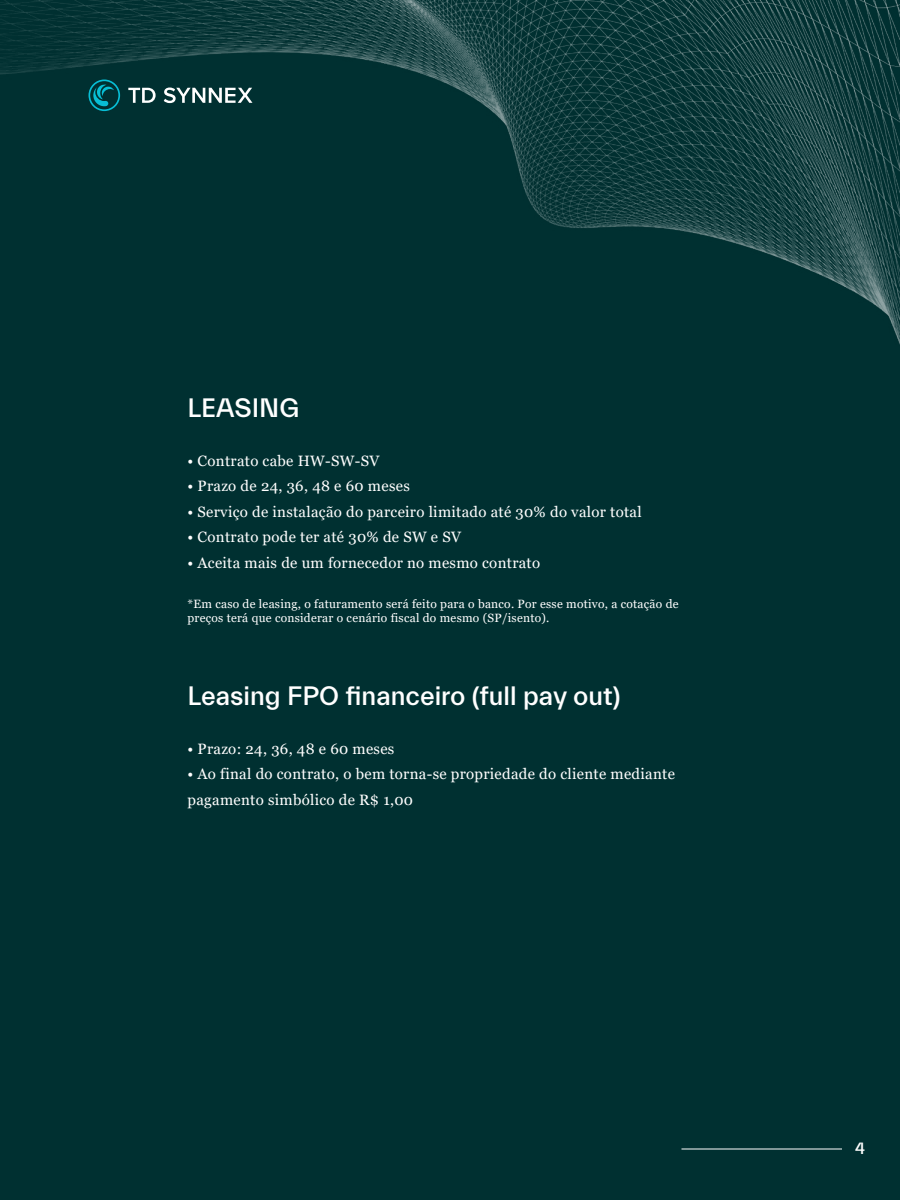
<style>
.page{position:relative;width:900px;height:1200px;background:#003031}
.page>*{position:absolute;margin:0;border:0;box-sizing:border-box;transform-origin:0 0}
.t1{font:500 27px "Everett";color:#fff}
.t2{font:500 16.5px "Everett";color:#fff}
.t3{font:15px/25.5px "Georgia";letter-spacing:.02em;color:#fff}
.t4{font:12px/14.4px "Georgia";letter-spacing:.02em;color:#fff}
</style>
<div class="page">
<img style="left:0;top:0;width:900px;height:344px">
<svg style="left:88px;top:80px;width:32px;height:31px"></svg>
<svg style="left:128px;top:88px;width:28px;height:15px"></svg>
<svg style="left:164px;top:88px;width:88px;height:15px"></svg>
<hr style="left:681px;top:1149px;width:161px;height:1px;background:#fff">
<h1 class="t1" style="left:188px;top:393px;width:113px">LEASING</h1>
<p class="t3" style="left:188px;top:448px;width:193px">• Contrato cabe HW-SW-SV</p>
<p class="t3" style="left:188px;top:474px;width:224px">• Prazo de 24, 36, 48 e 60 meses</p>
<p class="t3" style="left:188px;top:499px;width:456px">• Serviço de instalação do parceiro limitado até 30% do valor total</p>
<p class="t3" style="left:188px;top:525px;width:275px">• Contrato pode ter até 30% de SW e SV</p>
<p class="t3" style="left:188px;top:550px;width:354px">• Aceita mais de um fornecedor no mesmo contrato</p>
<p class="t4" style="left:188px;top:597px;width:493px">*Em caso de leasing, o faturamento será feito para o banco. Por esse motivo, a cotação de preços terá que considerar o cenário fiscal do mesmo (SP/isento).</p>
<h1 class="t1" style="left:188px;top:682px;width:435px">Leasing FPO financeiro (full pay out)</h1>
<p class="t3" style="left:188px;top:736px;width:208px">• Prazo: 24, 36, 48 e 60 meses</p>
<p class="t3" style="left:188px;top:762px;width:489px">• Ao final do contrato, o bem torna-se propriedade do cliente mediante pagamento simbólico de R$ 1,00</p>
<p class="t2" style="left:855px;top:1139px;width:12px">4</p>
</div>
